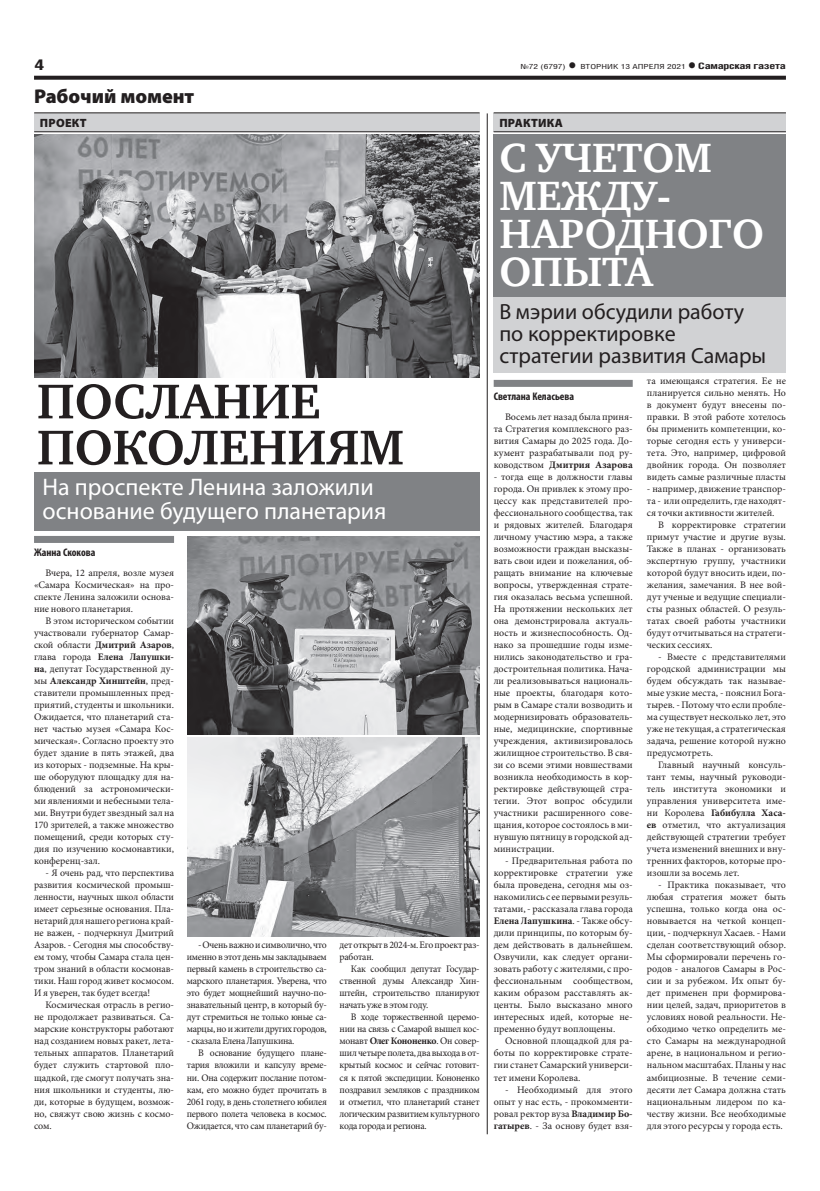
<style>
.page{position:relative;width:820px;height:1191px;background:#fff}
.page>*{position:absolute;margin:0;border:0;box-sizing:border-box;transform-origin:0 0}
.t1{font:700 50px/46px "Charter C";color:#231f20}
.t2{font:700 42px/38px "Charter C";color:#fff}
.t3{font:24px/24px "Myriad Pro";color:#fff}
.t4{font:22px/22px "Myriad Pro";color:#231f20}
.t5{font:900 20px "Myriad Pro";letter-spacing:-.005em;color:#231f20}
.t6{font:700 15px "Helios Cond";color:#231f20;scale:1.4 1}
.t7{font:900 12px "Myriad Pro";letter-spacing:.02em;color:#231f20}
.t8{font:700 condensed 11px "Myriad Pro";color:#231f20}
.t9{font:10px/12px "Minion Pro";letter-spacing:-.005em;color:#231f20;text-align:justify}
.t10{font:10px "Minion Pro";letter-spacing:-.025em;color:#231f20}
.t11{font:10px "Minion Pro";letter-spacing:-.03em;color:#231f20}
.t12{font:700 9px "Helios Cond";letter-spacing:-.02em;color:#231f20;scale:1.4 1}
.t13{font:7px "Helios Cond";color:#231f20;scale:1.4 1}
.s1{font-weight:700;font-size:16px}
.s2{font-size:16px}
.s3{font-weight:700}
</style>
<div class="page">
<svg style="left:34px;top:76px;width:751px;height:4px;background:#322f2f"></svg>
<div style="left:34px;top:113px;width:445px;height:19px;background:#d1d2d4"></div>
<hr style="left:34px;top:113px;width:445px;height:1px;background:#231f20">
<hr style="left:34px;top:131px;width:445px;height:1px;background:#231f20">
<div style="left:493px;top:113px;width:292px;height:19px;background:#d1d2d4"></div>
<hr style="left:493px;top:113px;width:292px;height:1px;background:#231f20">
<hr style="left:493px;top:131px;width:292px;height:1px;background:#231f20">
<div style="left:34px;top:472px;width:445px;height:58px;background:#808285"></div>
<div style="left:34px;top:536px;width:140px;height:7px;background:#808285"></div>
<img style="left:34px;top:135px;width:445px;height:243px">
<img style="left:187px;top:536px;width:292px;height:199px">
<img style="left:187px;top:737px;width:292px;height:199px">
<hr style="left:487px;top:113px;width:1px;height:1021px;background:#231f20">
<div style="left:493px;top:380px;width:139px;height:7px;background:#808285"></div>
<div style="left:493px;top:135px;width:292px;height:162px;background:#808285"></div>
<div style="left:493px;top:297px;width:292px;height:75px;background:#d1d2d4"></div>
<h3 class="t6" style="left:34px;top:55px;width:9px">4</h3>
<p class="t13" style="left:520px;top:63px;width:120px">№72 (6797) <span class="s1">•</span> ВТОРНИК 13 АПРЕЛЯ 2021</p>
<p class="t12" style="left:687px;top:61px;width:72px"><span class="s2">•</span> Самарская газета</p>
<h3 class="t5" style="left:34px;top:84px;width:162px">Рабочий момент</h3>
<p class="t7" style="left:40px;top:116px;width:48px">ПРОЕКТ</p>
<p class="t7" style="left:499px;top:116px;width:65px">ПРАКТИКА</p>
<h1 class="t1" style="left:37px;top:379px;width:368px">ПОСЛАНИЕ<br>ПОКОЛЕНИЯМ</h1>
<h3 class="t3" style="left:43px;top:474px;width:345px">На проспекте Ленина заложили основание будущего планетария</h3>
<p class="t8" style="left:34px;top:546px;width:63px">Жанна Скокова</p>
<p class="t9" style="left:34px;top:567px;width:141px;text-indent:11px">Вчера, 12 апреля, возле музея «Самара Космическая» на про&shy;спекте Ленина заложили основа&shy;ние нового планетария.</p>
<p class="t9" style="left:34px;top:615px;width:141px;text-indent:11px">В этом историческом событии участвовали губернатор Самар&shy;ской области <span class="s3">Дмитрий Азаров</span>, глава города <span class="s3">Елена Лапушки&shy;на</span>, депутат Государственной ду&shy;мы <span class="s3">Александр Хинштейн</span>, пред&shy;ставители промышленных пред&shy;приятий, студенты и школьники.<br>Ожидается, что планетарий ста&shy;нет частью музея «Самара Кос&shy;мическая». Согласно проекту это будет здание в пять этажей, два из которых - подземные. На кры&shy;ше оборудуют площадку для на&shy;блюдений за астрономически&shy;ми явлениями и небесными тела&shy;ми. Внутри будет звездный зал на 170 зрителей, а также множество помещений, среди которых сту&shy;дия по изучению космонавтики, конференц-зал.</p>
<p class="t9" style="left:34px;top:867px;width:141px;text-indent:11px">- Я очень рад, что перспектива развития космической промыш&shy;ленности, научных школ области имеет серьезные основания. Пла&shy;нетарий для нашего региона край&shy;не важен, - подчеркнул Дмитрий Азаров. - Сегодня мы способству&shy;ем тому, чтобы Самара стала цен&shy;тром знаний в области космонав&shy;тики. Наш город живет космосом.<br>И я уверен, так будет всегда!</p>
<p class="t9" style="left:34px;top:999px;width:141px;text-indent:11px">Космическая отрасль в регио&shy;не продолжает развиваться. Са&shy;марские конструкторы работают над созданием новых ракет, лета&shy;тельных аппаратов. Планетарий будет служить стартовой пло&shy;щадкой, где смогут получать зна&shy;ния школьники и студенты, лю&shy;ди, которые в будущем, возмож&shy;но, свяжут свою жизнь с космо&shy;сом.</p>
<p class="t9" style="left:187px;top:939px;width:141px;text-indent:11px">- Очень важно и символично, что именно в этот день мы закладываем первый камень в строительство са&shy;марского планетария. Уверена, что это будет мощнейший научно-по&shy;знавательный центр, в который бу&shy;дут стремиться не только юные са&shy;марцы, но и жители других городов,</p>
<p class="t10" style="left:187px;top:1034px;width:109px">- сказала Елена Лапушкина.</p>
<p class="t10" style="left:198px;top:1046px;width:130px">В основание будущего плане-</p>
<p class="t10" style="left:187px;top:1058px;width:141px">тария вложили и капсулу време-</p>
<p class="t10" style="left:187px;top:1070px;width:141px">ни. Она содержит послание потом-</p>
<p class="t10" style="left:187px;top:1082px;width:141px">кам, его можно будет прочитать в</p>
<p class="t10" style="left:187px;top:1094px;width:141px">2061 году, в день столетнего юбилея</p>
<p class="t11" style="left:187px;top:1106px;width:141px">первого полета человека в космос.</p>
<p class="t10" style="left:187px;top:1118px;width:141px">Ожидается, что сам планетарий бу-</p>
<p class="t9" style="left:339px;top:939px;width:141px">дет открыт в 2024-м. Его проект раз&shy;работан.</p>
<p class="t9" style="left:339px;top:963px;width:141px;text-indent:11px">Как сообщил депутат Государ&shy;ственной думы Александр Хин&shy;штейн, строительство планируют начать уже в этом году.</p>
<p class="t9" style="left:339px;top:1011px;width:141px;text-indent:11px">В ходе торжественной церемо&shy;нии на связь с Самарой вышел кос&shy;монавт <span class="s3">Олег Кононенко</span>. Он совер&shy;шил четыре полета, два выхода в от&shy;крытый космос и сейчас готовит&shy;ся к пятой экспедиции. Кононенко поздравил земляков с праздником и отметил, что планетарий станет логическим развитием культурного кода города и региона.</p>
<h2 class="t2" style="left:499px;top:140px;width:266px">С УЧЕТОМ<br>МЕЖДУ-<br>НАРОДНОГО<br>ОПЫТА</h2>
<h3 class="t4" style="left:499px;top:300px;width:268px">В мэрии обсудили работу по корректировке стратегии развития Самары</h3>
<p class="t8" style="left:493px;top:390px;width:82px">Светлана Келасьева</p>
<p class="t9" style="left:493px;top:411px;width:140px;text-indent:11px">Восемь лет назад была приня&shy;та Стратегия комплексного раз&shy;вития Самары до 2025 года. До&shy;кумент разрабатывали под ру&shy;ководством <span class="s3">Дмитрия Азарова</span></p>
<p class="t9" style="left:493px;top:471px;width:140px">- тогда еще в должности главы города. Он привлек к этому про&shy;цессу как представителей про&shy;фессионального сообщества, так и рядовых жителей. Благодаря личному участию мэра, а также возможности граждан высказы&shy;вать свои идеи и пожелания, об&shy;ращать внимание на ключевые вопросы, утвержденная страте&shy;гия оказалась весьма успешной.<br>На протяжении нескольких лет она демонстрировала актуаль&shy;ность и жизнеспособность. Од&shy;нако за прошедшие годы изме&shy;нились законодательство и гра&shy;достроительная политика. Нача&shy;ли реализовываться националь&shy;ные проекты, благодаря кото&shy;рым в Самаре стали возводить и модернизировать образователь&shy;ные, медицинские, спортивные учреждения, активизировалось жилищное строительство. В свя&shy;зи со всеми этими новшествами возникла необходимость в кор&shy;ректировке действующей стра&shy;тегии. Этот вопрос обсудили участники расширенного сове&shy;щания, которое состоялось в ми&shy;нувшую пятницу в городской ад&shy;министрации.</p>
<p class="t9" style="left:493px;top:855px;width:140px;text-indent:11px">- Предварительная работа по корректировке стратегии уже была проведена, сегодня мы оз&shy;накомились с ее первыми резуль&shy;татами, - рассказала глава города <span class="s3">Елена Лапушкина</span>. - Также обсу&shy;дили принципы, по которым бу&shy;дем действовать в дальнейшем.<br>Озвучили, как следует органи&shy;зовать работу с жителями, с про&shy;фессиональным сообществом, каким образом расставлять ак&shy;центы. Было высказано много интересных идей, которые не&shy;пременно будут воплощены.</p>
<p class="t9" style="left:493px;top:1035px;width:140px;text-indent:11px">Основной площадкой для ра&shy;боты по корректировке страте&shy;гии станет Самарский универси&shy;тет имени Королева.</p>
<p class="t9" style="left:493px;top:1083px;width:140px;text-indent:11px">- Необходимый для этого опыт у нас есть, - прокомменти&shy;ровал ректор вуза <span class="s3">Владимир Бо&shy;гатырев</span>. - За основу будет взя-</p>
<p class="t9" style="left:646px;top:375px;width:140px">та имеющаяся стратегия. Ее не планируется сильно менять. Но в документ будут внесены по&shy;правки. В этой работе хотелось бы применить компетенции, ко&shy;торые сегодня есть у универси&shy;тета. Это, например, цифровой двойник города. Он позволяет видеть самые различные пласты</p>
<p class="t9" style="left:646px;top:483px;width:140px">- например, движение транспор&shy;та - или определить, где находят&shy;ся точки активности жителей.</p>
<p class="t9" style="left:646px;top:519px;width:140px;text-indent:11px">В корректировке стратегии примут участие и другие вузы.<br>Также в планах - организовать экспертную группу, участники которой будут вносить идеи, по&shy;желания, замечания. В нее вой&shy;дут ученые и ведущие специали&shy;сты разных областей. О резуль&shy;татах своей работы участники будут отчитываться на стратеги&shy;ческих сессиях.</p>
<p class="t9" style="left:646px;top:651px;width:140px;text-indent:11px">- Вместе с представителями городской администрации мы будем обсуждать так называе&shy;мые узкие места, - пояснил Бога&shy;тырев. - Потому что если пробле&shy;ма существует несколько лет, это уже не текущая, а стратегическая задача, решение которой нужно предусмотреть.</p>
<p class="t9" style="left:646px;top:759px;width:140px;text-indent:11px">Главный научный консуль&shy;тант темы, научный руководи&shy;тель института экономики и управления университета име&shy;ни Королева <span class="s3">Габибулла Хаса&shy;ев</span> отметил, что актуализация действующей стратегии требует учета изменений внешних и вну&shy;тренних факторов, которые про&shy;изошли за восемь лет.</p>
<p class="t9" style="left:646px;top:879px;width:140px;text-indent:11px">- Практика показывает, что любая стратегия может быть успешна, только когда она ос&shy;новывается на четкой концеп&shy;ции, - подчеркнул Хасаев. - Нами сделан соответствующий обзор.<br>Мы сформировали перечень го&shy;родов - аналогов Самары в Рос&shy;сии и за рубежом. Их опыт бу&shy;дет применен при формирова&shy;нии целей, задач, приоритетов в условиях новой реальности. Не&shy;обходимо четко определить ме&shy;сто Самары на международной арене, в национальном и регио&shy;нальном масштабах. Планы у нас амбициозные. В течение семи&shy;десяти лет Самара должна стать национальным лидером по ка&shy;честву жизни. Все необходимые для этого ресурсы у города есть.</p>
</div>
